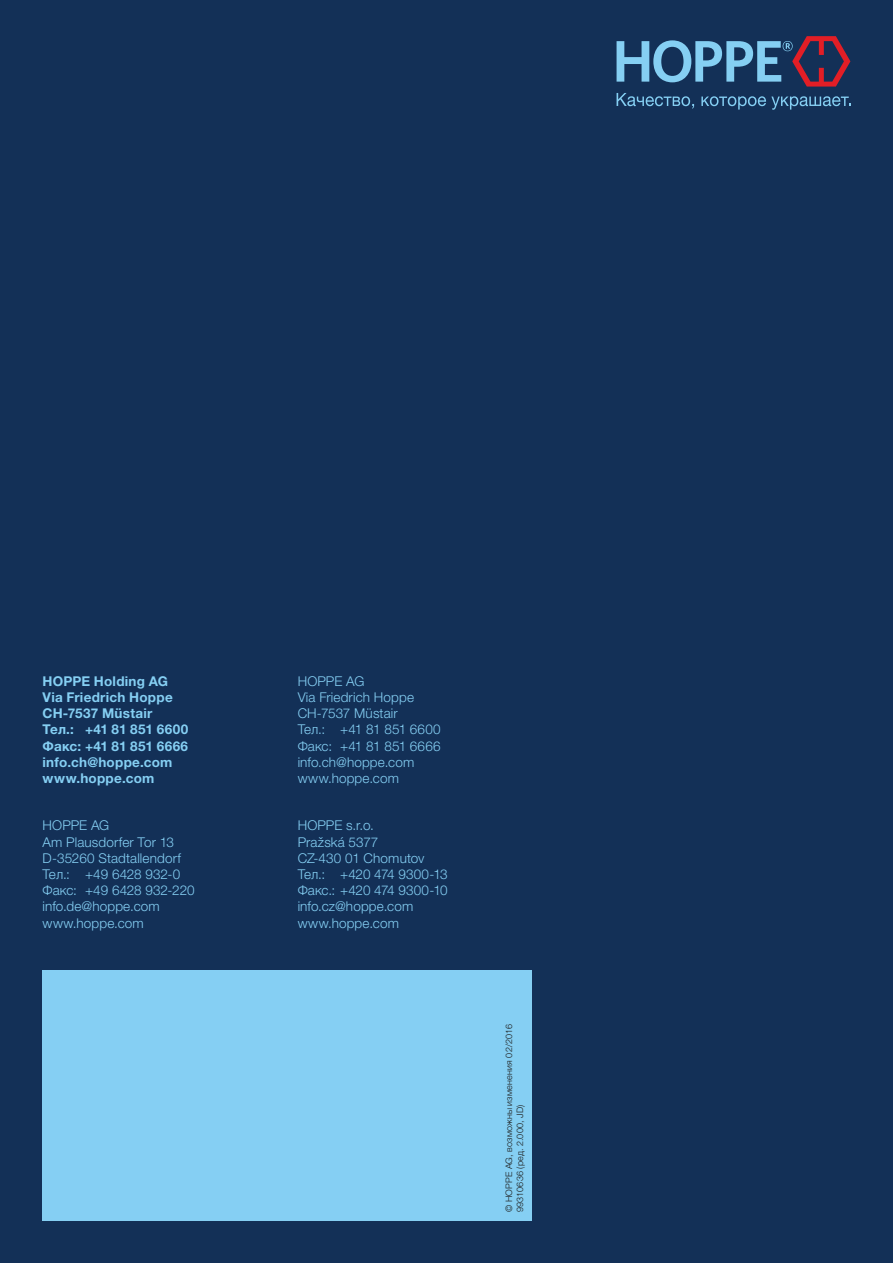
<style>
.page{position:relative;width:893px;height:1263px;background:#133057}
.page>*{position:absolute;margin:0;border:0;box-sizing:border-box;transform-origin:0 0}
.t1{font:300 13.5px/16.2px "Helvetica Neue LTW1 G";letter-spacing:.01em;color:#85cff3}
.t2{font:700 13.5px/16.2px "Helvetica Neue LTW1 G";letter-spacing:.02em;color:#85cff3}
.t3{font:300 9px/10.8px "Helvetica Neue LTW1 G";letter-spacing:.025em;color:#1c1c1b}
</style>
<div class="page">
<div style="left:43px;top:969px;width:488px;height:251px;background:#85cff3"></div>
<svg style="left:617px;top:36px;width:233px;height:51px"></svg>
<svg style="left:617px;top:93px;width:77px;height:16px"></svg>
<svg style="left:701px;top:96px;width:149px;height:14px"></svg>
<p class="t2" style="left:43px;top:673px;width:147px">HOPPE Holding AG<br>Via Friedrich Hoppe<br>CH-7537 Müstair<br>Тел.: +41 81 851 6600<br>Факс: +41 81 851 6666 info.ch@hoppe.com www.hoppe.com</p>
<p class="t1" style="left:298px;top:673px;width:145px">HOPPE AG<br>Via Friedrich Hoppe<br>CH-7537 Müstair<br>Тел.: +41 81 851 6600<br>Факс: +41 81 851 6666 info.ch@hoppe.com www.hoppe.com</p>
<p class="t1" style="left:43px;top:817px;width:154px">HOPPE AG<br>Am Plausdorfer Tor 13<br>D-35260 Stadtallendorf<br>Тел.: +49 6428 932-0<br>Факс: +49 6428 932-220 info.de@hoppe.com www.hoppe.com</p>
<p class="t1" style="left:298px;top:817px;width:151px">HOPPE s.r.o.<br>Pražská 5377<br>CZ-430 01 Chomutov<br>Тел.: +420 474 9300-13<br>Факс.: +420 474 9300-10 info.cz@hoppe.com www.hoppe.com</p>
<p class="t3" style="left:504px;top:1212px;width:189px;rotate:-90deg">© HOPPE AG, возможны изменения 02/2016<br>99310636 (ред. 2.000, JD)</p>
</div>
